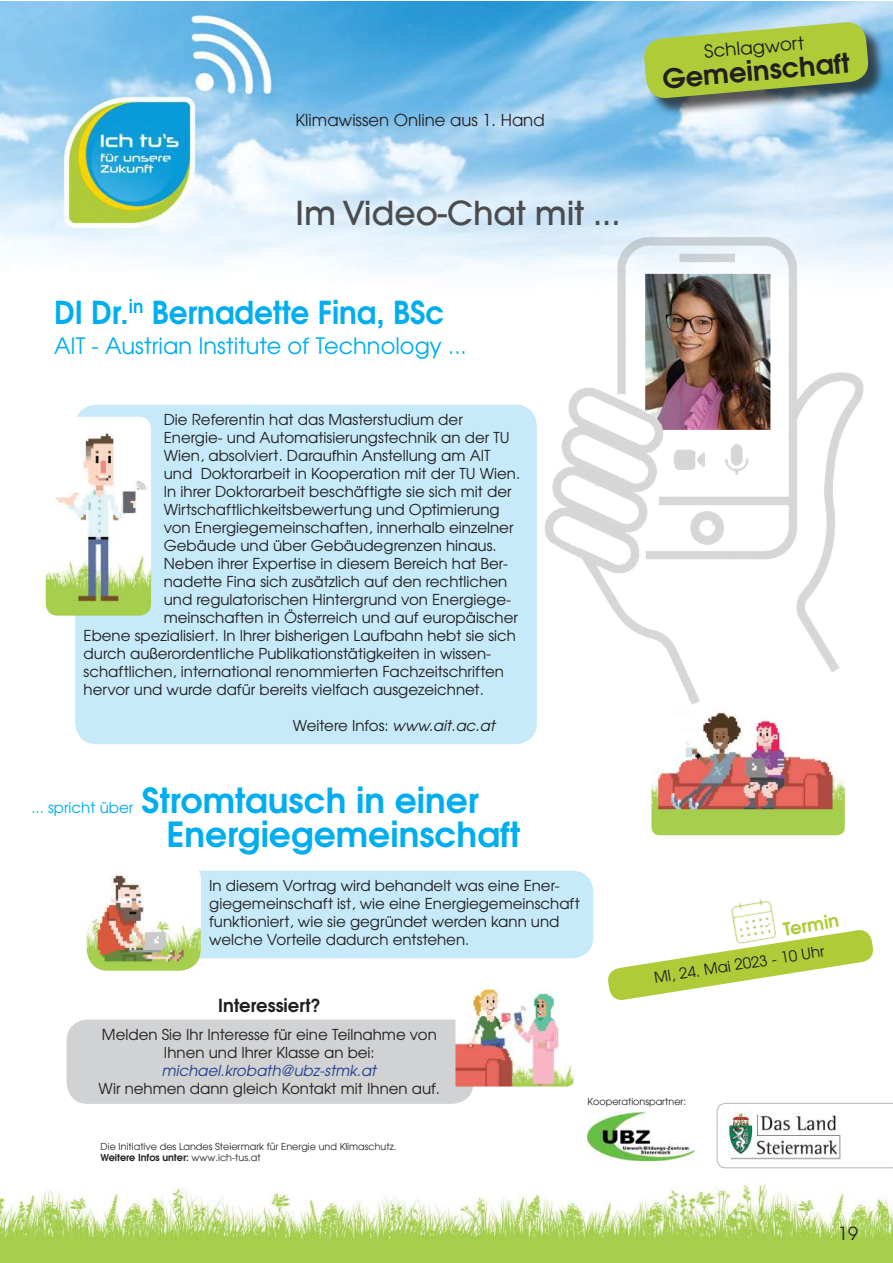
<style>
.page{position:relative;width:893px;height:1263px;background:#fff}
.page>*{position:absolute;margin:0;border:0;box-sizing:border-box;transform-origin:0 0}
.t1{font:700 34.5px/34.5px "Te X Gyre Adventor";color:#00aeef}
.t2{font:500 33px "Avant Garde LT";color:#4b4c4d}
.t3{font:700 31.5px "Te X Gyre Adventor";color:#00aeef;scale:.94 1}
.t4{font:700 27px "Te X Gyre Adventor";color:#231f20}
.t5{font:22.5px "Te X Gyre Adventor";color:#00aeef}
.t6{font:700 18px "Te X Gyre Adventor";color:#231f20}
.t7{font:18px "Te X Gyre Adventor";color:#231f20}
.t8{font:700 18px "Te X Gyre Adventor";color:#afcb38}
.t9{font:18px "Avant Garde LT";color:#231f20}
.t10{font:16.5px "Avant Garde LT";color:#231f20}
.t11{font:15px/18px "Te X Gyre Adventor";color:#231f20}
.t12{font:italic 15px "Te X Gyre Adventor";color:#253f8e}
.t13{font:15px "Te X Gyre Adventor";color:#00aeef}
.t14{font:9.6px/11.7px "Avant Garde LT";color:#231f20}
.s1{font-style:italic}
.s2{font-weight:600}
</style>
<div class="page">
<img style="left:0;top:1px;width:893px;height:1262px">
<img style="left:587px;top:1112px;width:107px;height:48px">
<svg style="left:716px;top:1103px;width:177px;height:65px"></svg>
<div style="left:75px;top:405px;width:462px;height:339px;background:#c6eafa;border-radius:21px"></div>
<img style="left:510px;top:138px;width:383px;height:595px">
<img style="left:46px;top:417px;width:105px;height:199px">
<div style="left:158px;top:871px;width:435px;height:87px;background:#c6eafa;border-radius:21px"></div>
<img style="left:87px;top:858px;width:114px;height:113px">
<img style="left:651px;top:711px;width:194px;height:124px">
<div style="left:67px;top:1019px;width:406px;height:85px;background:#d1d2d4;border-radius:21px"></div>
<img style="left:455px;top:978px;width:119px;height:108px">
<svg style="left:606px;top:928px;width:269px;height:74px"></svg>
<img style="left:723px;top:890px;width:62px;height:62px">
<div style="left:647px;top:25px;width:240px;height:92px;background:#231f20;opacity:.75"></div>
<svg style="left:643px;top:21px;width:227px;height:79px;background:#9fbd59"></svg>
<img style="left:645px;top:274px;width:125px;height:156px">
<p class="t10" style="left:296px;top:110px;width:251px">Klimawissen Online aus 1. Hand</p>
<h2 class="t2" style="left:296px;top:192px;width:326px">Im Video-Chat mit ...</h2>
<h3 class="t3" style="left:54px;top:285px;width:417px">DI Dr.<sup>in</sup> Bernadette Fina, BSc</h3>
<h3 class="t5" style="left:54px;top:328px;width:414px">AIT - Austrian Institute of Technology ...</h3>
<p class="t11" style="left:164px;top:410px;width:300px">Die Referentin hat das Masterstudium der</p>
<p class="t11" style="left:164px;top:428px;width:347px">Energie- und Automatisierungstechnik an der TU</p>
<p class="t11" style="left:164px;top:446px;width:328px">Wien, absolviert. Daraufhin Anstellung am AIT</p>
<p class="t11" style="left:164px;top:464px;width:358px">und Doktorarbeit in Kooperation mit der TU Wien.</p>
<p class="t11" style="left:164px;top:482px;width:349px">In ihrer Doktorarbeit beschäftigte sie sich mit der</p>
<p class="t11" style="left:164px;top:500px;width:337px">Wirtschaftlichkeitsbewertung und Optimierung</p>
<p class="t11" style="left:164px;top:518px;width:351px">von Energiegemeinschaften, innerhalb einzelner</p>
<p class="t11" style="left:164px;top:536px;width:334px">Gebäude und über Gebäudegrenzen hinaus.</p>
<p class="t11" style="left:164px;top:554px;width:346px">Neben ihrer Expertise in diesem Bereich hat Ber-</p>
<p class="t11" style="left:164px;top:572px;width:345px">nadette Fina sich zusätzlich auf den rechtlichen</p>
<p class="t11" style="left:164px;top:590px;width:349px">und regulatorischen Hintergrund von Energiege-</p>
<p class="t11" style="left:164px;top:608px;width:355px">meinschaften in Österreich und auf europäischer</p>
<p class="t11" style="left:84px;top:626px;width:434px">Ebene spezialisiert. In Ihrer bisherigen Laufbahn hebt sie sich</p>
<p class="t11" style="left:84px;top:644px;width:409px">durch außerordentliche Publikationstätigkeiten in wissen-</p>
<p class="t11" style="left:84px;top:662px;width:422px">schaftlichen, international renommierten Fachzeitschriften</p>
<p class="t11" style="left:84px;top:680px;width:402px">hervor und wurde dafür bereits vielfach ausgezeichnet.</p>
<p class="t11" style="left:293px;top:716px;width:204px">Weitere Infos: <span class="s1">www.ait.ac.at</span></p>
<p class="t13" style="left:31px;top:795px;width:103px">... spricht über</p>
<h1 class="t1" style="left:167px;top:779px;width:355px;text-indent:-25px">Stromtausch in einer<br>Energiegemeinschaft</h1>
<p class="t11" style="left:209px;top:876px;width:372px">In diesem Vortrag wird behandelt was eine Ener&shy;giegemeinschaft ist, wie eine Energiegemeinschaft funktioniert, wie sie gegründet werden kann und welche Vorteile dadurch entstehen.</p>
<p class="t6" style="left:218px;top:990px;width:104px">Interessiert?</p>
<p class="t7" style="left:703px;top:37px;width:102px;rotate:-5deg">Schlagwort</p>
<h3 class="t4" style="left:660px;top:55px;width:190px;rotate:-5deg">Gemeinschaft</h3>
<p class="t8" style="left:781px;top:914px;width:58px;rotate:-9deg">Termin</p>
<p class="t11" style="left:653px;top:968px;width:174px;rotate:-9deg">MI, 24. Mai 2023 - 10 Uhr</p>
<p class="t11" style="left:102px;top:1025px;width:336px;text-align:center">Melden Sie Ihr Interesse für eine Teilnahme von<br>Ihnen und Ihrer Klasse an bei:</p>
<p class="t12" style="left:162px;top:1059px;width:216px">michael.krobath@ubz-stmk.at</p>
<p class="t11" style="left:99px;top:1079px;width:343px">Wir nehmen dann gleich Kontakt mit Ihnen auf.</p>
<p class="t14" style="left:101px;top:1140px;width:297px">Die Initiative des Landes Steiermark für Energie und Klimaschutz.<br><span class="s2">Weitere Infos unter:</span> www.ich-tus.at</p>
<p class="t14" style="left:587px;top:1095px;width:100px">Kooperationspartner:</p>
<p class="t9" style="left:838px;top:1222px;width:21px">19</p>
</div>
